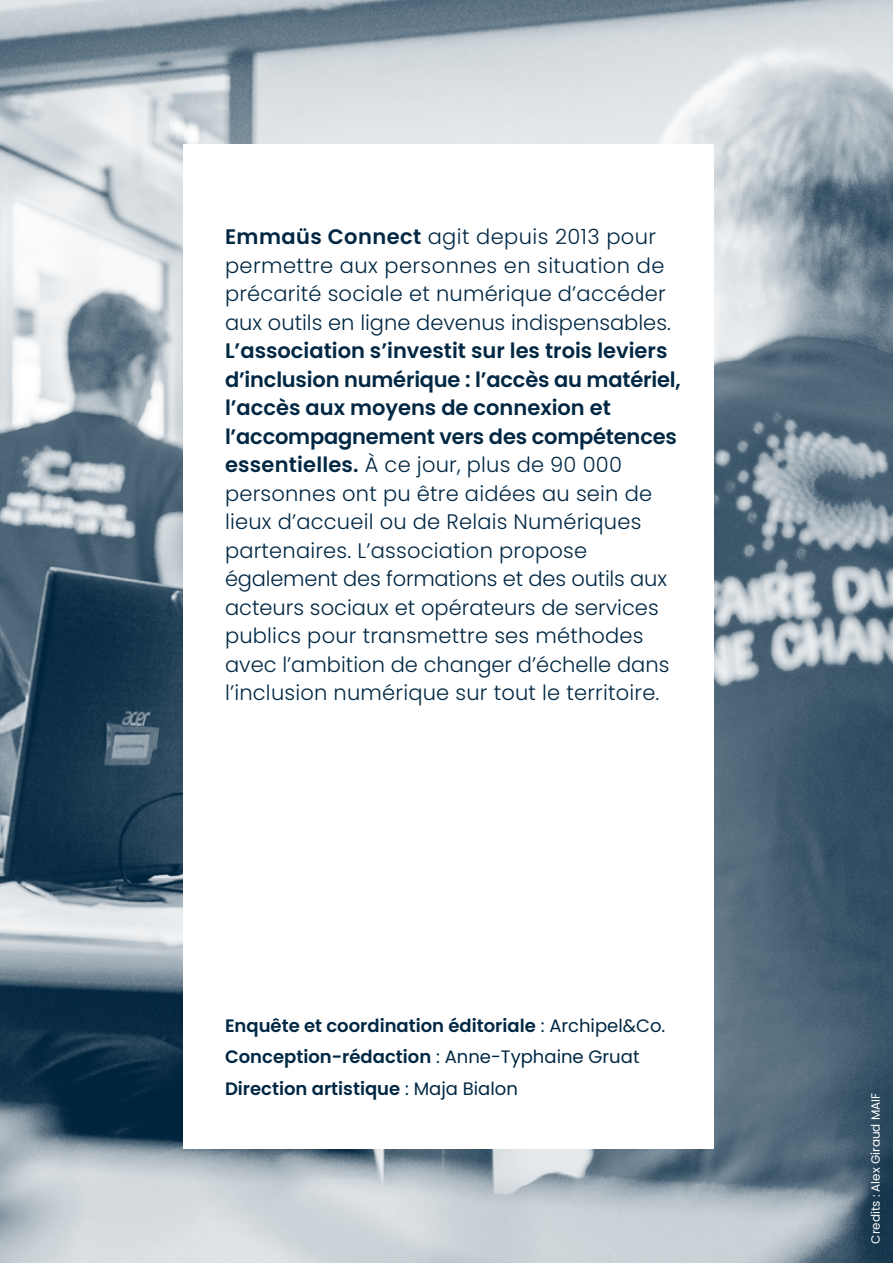
<style>
.page{position:relative;width:893px;height:1263px;background:#fff}
.page>*{position:absolute;margin:0;border:0;box-sizing:border-box;transform-origin:0 0}
.t1{font:300 21px/28.5px "Poppins";letter-spacing:.01em;color:#002743}
.t2{font:600 18px/31.5px "Poppins";color:#002743}
.t3{font:12px "Poppins";color:#fff}
.s1{font-weight:600}
.s2{font-weight:400}
</style>
<div class="page">
<img style="left:0;top:0;width:893px;height:1263px">
<div style="left:183px;top:144px;width:531px;height:1004px;background:#fff"></div>
<p class="t1" style="left:225px;top:223px;width:447px"><span class="s1">Emmaüs Connect</span> agit depuis 2013 pour permettre aux personnes en situation de précarité sociale et numérique d’accéder aux outils en ligne devenus indispensables.</p>
<p class="t1" style="left:225px;top:337px;width:457px"><span class="s1">L’association s’investit sur les trois leviers d’inclusion numérique : l’accès au matériel, l’accès aux moyens de connexion et l’accompagnement vers des compétences essentielles.</span> À ce jour, plus de 90 000 personnes ont pu être aidées au sein de lieux d’accueil ou de Relais Numériques partenaires. L’association propose également des formations et des outils aux acteurs sociaux et opérateurs de services publics pour transmettre ses méthodes avec l’ambition de changer d’échelle dans l’inclusion numérique sur tout le territoire.</p>
<p class="t2" style="left:225px;top:1010px;width:442px">Enquête et coordination éditoriale <span class="s2">: Archipel&amp;Co.<br></span>Conception-rédaction <span class="s2">: Anne-Typhaine Gruat<br></span>Direction artistique <span class="s2">: Maja Bialon</span></p>
<p class="t3" style="left:868px;top:1243px;width:152px;rotate:-90deg">Credits : Alex Giraud MAIF</p>
</div>
